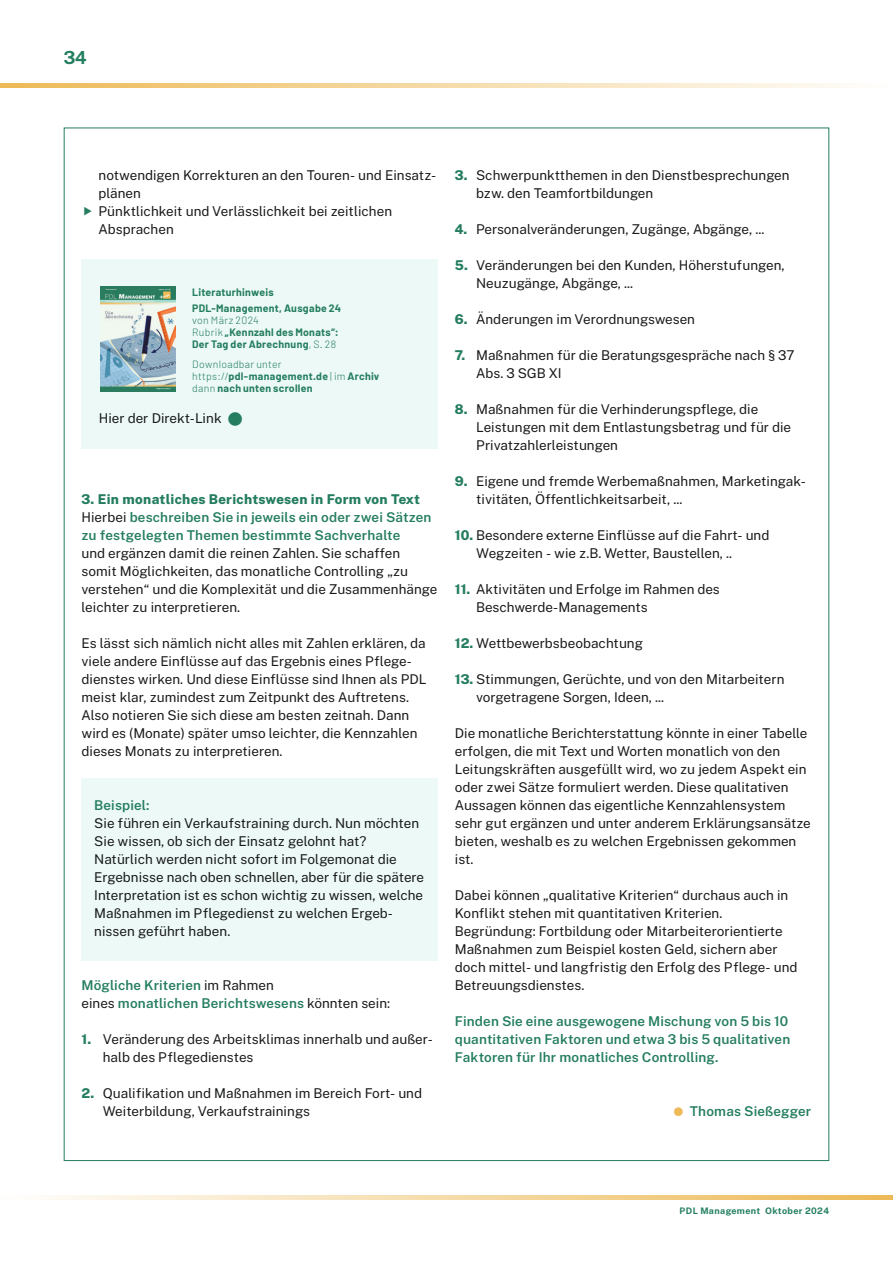
<style>
.page{position:relative;width:893px;height:1263px;background:#fff}
.page>*{position:absolute;margin:0;border:0;box-sizing:border-box;transform-origin:0 0}
.t1{font:700 18px "Public Sans";color:#237f60}
.t2{font:13.5px/18px "Public Sans";color:#171818}
.t3{font:600 13.5px/18px "Public Sans";letter-spacing:.005em;color:#247d5f}
.t4{font:700 10.5px/12px "Barlow";letter-spacing:.025em;color:#247d5f}
.t5{font:700 9px "Public Sans";letter-spacing:.04em;color:#237f60}
.s1{font-weight:300}
.s2{color:#247d5f}
.s3{font-weight:800}
.s4{font-weight:400;color:#171818}
.s5{font-weight:800;color:#247d5f}
</style>
<div class="page">
<div style="left:82px;top:778px;width:356px;height:56px;background:#ecf9f6"></div>
<div style="left:82px;top:796px;width:356px;height:164px;background:#ecf9f6"></div>
<div style="left:82px;top:260px;width:356px;height:189px;background:#ecf9f6"></div>
<img style="left:100px;top:286px;width:75px;height:106px">
<svg style="left:50px;top:1195px;width:843px;height:4px"></svg>
<svg style="left:0;top:83px;width:844px;height:4px"></svg>
<h1 class="t1" style="left:64px;top:43px;width:24px">34</h1>
<p class="t2" style="left:99px;top:166px;width:339px">notwendigen Korrekturen an den Touren- und Einsatz&shy;plänen<br>Pünktlichkeit und Verlässlichkeit bei zeitlichen<br>Absprachen</p>
<p class="t4" style="left:192px;top:284px;width:151px;line-height:16.2px">Literaturhinweis<br>PDL-Management, Ausgabe 24</p>
<p class="t4" style="left:192px;top:314px;width:148px"><span class="s1">von März 2024<br>Rubrik</span> „Kennzahl des Monats“:<br>Der Tag der Abrechnung<span class="s1">, S. 28</span></p>
<p class="t4" style="left:192px;top:358px;width:189px"><span class="s1">Downloadbar unter https://</span>pdl-management.de <span class="s1">| im</span> Archiv <span class="s1">dann</span> nach unten scrollen</p>
<p class="t2" style="left:99px;top:409px;width:145px">Hier der Direkt-Link <span class="s2">■</span></p>
<p class="t3" style="left:82px;top:490px;width:352px"><span class="s3">3. Ein monatliches Berichtswesen in Form von Text<br></span><span class="s4">Hierbei</span> beschreiben Sie in jeweils ein oder zwei Sätzen zu festgelegten Themen bestimmte Sachverhalte</p>
<p class="t2" style="left:82px;top:544px;width:357px">und ergänzen damit die reinen Zahlen. Sie schaffen somit Möglichkeiten, das monatliche Controlling „zu verstehen“ und die Komplexität und die Zusammenhänge leichter zu interpretieren.</p>
<p class="t2" style="left:82px;top:634px;width:346px">Es lässt sich nämlich nicht alles mit Zahlen erklären, da viele andere Einflüsse auf das Ergebnis eines Pflege&shy;dienstes wirken. Und diese Einflüsse sind Ihnen als PDL meist klar, zumindest zum Zeitpunkt des Auftretens.<br>Also notieren Sie sich diese am besten zeitnah. Dann wird es (Monate) später umso leichter, die Kennzahlen dieses Monats zu interpretieren.</p>
<p class="t3" style="left:94px;top:796px;width:57px">Beispiel:</p>
<p class="t2" style="left:94px;top:813px;width:331px">Sie führen ein Verkaufstraining durch. Nun möchten Sie wissen, ob sich der Einsatz gelohnt hat?<br>Natürlich werden nicht sofort im Folgemonat die Ergebnisse nach oben schnellen, aber für die spätere Interpretation ist es schon wichtig zu wissen, welche Maßnahmen im Pflegedienst zu welchen Ergeb&shy;nissen geführt haben.</p>
<p class="t3" style="left:82px;top:976px;width:310px">Mögliche Kriterien <span class="s4">im Rahmen<br>eines</span> monatlichen Berichtswesens <span class="s4">könnten sein:</span></p>
<p class="t2" style="left:103px;top:1029px;width:332px;text-indent:-21px"><span class="s5">1.</span> Veränderung des Arbeitsklimas innerhalb und außer&shy;halb des Pflegedienstes</p>
<p class="t2" style="left:103px;top:1083px;width:321px;text-indent:-21px"><span class="s5">2.</span> Qualifikation und Maßnahmen im Bereich Fort- und<br>Weiterbildung, Verkaufstrainings</p>
<p class="t2" style="left:476px;top:165px;width:315px;text-indent:-21px"><span class="s5">3.</span> Schwerpunktthemen in den Dienstbesprechungen bzw. den Teamfortbildungen</p>
<p class="t2" style="left:455px;top:219px;width:311px"><span class="s5">4.</span> Personalveränderungen, Zugänge, Abgänge, ...</p>
<p class="t2" style="left:476px;top:255px;width:310px;text-indent:-21px"><span class="s5">5.</span> Veränderungen bei den Kunden, Höherstufungen,<br>Neuzugänge, Abgänge, ...</p>
<p class="t2" style="left:455px;top:309px;width:242px"><span class="s5">6.</span> Änderungen im Verordnungswesen</p>
<p class="t2" style="left:476px;top:345px;width:320px;text-indent:-21px"><span class="s5">7.</span> Maßnahmen für die Beratungsgespräche nach § 37<br>Abs. 3 SGB XI</p>
<p class="t2" style="left:476px;top:399px;width:316px;text-indent:-21px"><span class="s5">8.</span> Maßnahmen für die Verhinderungspflege, die<br>Leistungen mit dem Entlastungsbetrag und für die<br>Privatzahlerleistungen</p>
<p class="t2" style="left:476px;top:471px;width:331px;text-indent:-21px"><span class="s5">9.</span> Eigene und fremde Werbemaßnahmen, Marketingak&shy;tivitäten, Öffentlichkeitsarbeit, ...</p>
<p class="t2" style="left:476px;top:525px;width:295px;text-indent:-21px"><span class="s5">10.</span> Besondere externe Einflüsse auf die Fahrt- und<br>Wegzeiten - wie z.B. Wetter, Baustellen, ..</p>
<p class="t2" style="left:476px;top:579px;width:245px;text-indent:-21px"><span class="s5">11.</span> Aktivitäten und Erfolge im Rahmen des<br>Beschwerde-Managements</p>
<p class="t2" style="left:455px;top:633px;width:190px"><span class="s5">12.</span> Wettbewerbsbeobachtung</p>
<p class="t2" style="left:476px;top:669px;width:310px;text-indent:-21px"><span class="s5">13.</span> Stimmungen, Gerüchte, und von den Mitarbeitern vorgetragene Sorgen, Ideen, ...</p>
<p class="t2" style="left:455px;top:723px;width:357px">Die monatliche Berichterstattung könnte in einer Tabelle erfolgen, die mit Text und Worten monatlich von den Leitungskräften ausgefüllt wird, wo zu jedem Aspekt ein oder zwei Sätze formuliert werden. Diese qualitativen Aussagen können das eigentliche Kennzahlensystem sehr gut ergänzen und unter anderem Erklärungsansätze bieten, weshalb es zu welchen Ergebnissen gekommen ist.</p>
<p class="t2" style="left:455px;top:885px;width:344px">Dabei können „qualitative Kriterien“ durchaus auch in Konflikt stehen mit quantitativen Kriterien.<br>Begründung: Fortbildung oder Mitarbeiterorientierte Maßnahmen zum Beispiel kosten Geld, sichern aber doch mittel- und langfristig den Erfolg des Pflege- und Betreuungsdienstes.</p>
<p class="t3" style="left:455px;top:1011px;width:337px">Finden Sie eine ausgewogene Mischung von 5 bis 10 quantitativen Faktoren und etwa 3 bis 5 qualitativen<br>Faktoren für Ihr monatliches Controlling.</p>
<p class="t3" style="left:690px;top:1102px;width:123px">Thomas Sießegger</p>
<p class="t5" style="left:679px;top:1204px;width:151px">PDL Management Oktober 2024</p>
</div>
